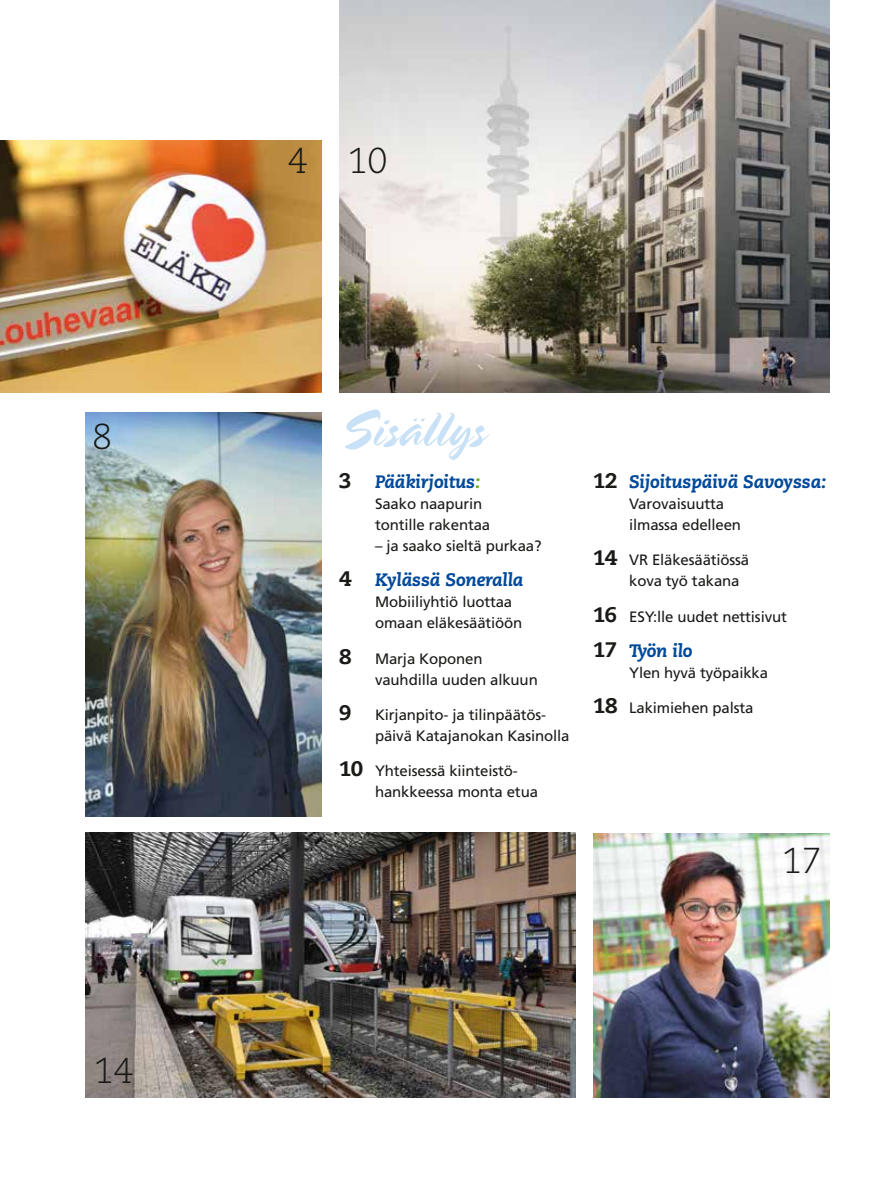
<style>
.page{position:relative;width:893px;height:1191px;background:#fff}
.page>*{position:absolute;margin:0;border:0;box-sizing:border-box;transform-origin:0 0}
.t1{font:54px "Spring LP Std";letter-spacing:.01em;color:#c8e1f6}
.t2{font:300 36px "Caecilia LT Std";color:#1a1a18}
.t3{font:italic 800 18px "Caecilia LT Std";letter-spacing:-.01em;color:#00499a}
.t4{font:15px/21px "Frutiger LT Std";letter-spacing:-.01em;color:#1a1a18}
.s1{font-style:normal;font-size:21px;color:#1a1a18}
.s2{color:#6dab25}
.s3{font-family:"Caecilia LT Std";font-weight:800;font-size:21px}
</style>
<div class="page">
<img style="left:593px;top:833px;width:236px;height:264px">
<img style="left:0;top:140px;width:321px;height:252px">
<img style="left:85px;top:832px;width:490px;height:265px">
<img style="left:85px;top:412px;width:236px;height:404px">
<img style="left:339px;top:0;width:490px;height:392px">
<h2 class="t2" style="left:92px;top:416px;width:22px">8</h2>
<h2 class="t2" style="left:94px;top:1049px;width:42px">14</h2>
<h2 class="t2" style="left:288px;top:141px;width:22px">4</h2>
<h2 class="t2" style="left:348px;top:141px;width:42px">10</h2>
<h1 class="t1" style="left:339px;top:397px;width:148px">Sisällys</h1>
<p class="t3" style="left:339px;top:471px;width:143px"><span class="s1">3</span> Pääkirjoitus<span class="s2">:</span></p>
<p class="t4" style="left:375px;top:493px;width:117px">Saako naapurin tontille rakentaa</p>
<p class="t4" style="left:375px;top:535px;width:168px">– ja saako sieltä purkaa?</p>
<p class="t3" style="left:339px;top:569px;width:186px"><span class="s1">4</span> Kylässä Soneralla</p>
<p class="t4" style="left:375px;top:592px;width:149px">Mobiiliyhtiö luottaa omaan eläkesäätiöön</p>
<p class="t4" style="left:375px;top:648px;width:164px;text-indent:-36px"><span class="s3">8</span> Marja Koponen vauhdilla uuden alkuun</p>
<p class="t4" style="left:375px;top:704px;width:196px;text-indent:-36px"><span class="s3">9</span> Kirjanpito- ja tilinpäätös&shy;päivä Katajanokan Kasinolla</p>
<p class="t4" style="left:375px;top:760px;width:164px;text-indent:-36px"><span class="s3">10</span> Yhteisessä kiinteistö&shy;hankkeessa monta etua</p>
<p class="t3" style="left:593px;top:471px;width:235px"><span class="s1">12</span> Sijoituspäivä Savoyssa:</p>
<p class="t4" style="left:629px;top:493px;width:113px">Varovaisuutta ilmassa edelleen</p>
<p class="t4" style="left:629px;top:550px;width:122px;text-indent:-36px"><span class="s3">14</span> VR Eläkesäätiössä kova työ takana</p>
<p class="t4" style="left:593px;top:606px;width:195px"><span class="s3">16</span> ESY:lle uudet nettisivut</p>
<p class="t3" style="left:593px;top:640px;width:101px"><span class="s1">17</span> Työn ilo</p>
<p class="t4" style="left:629px;top:662px;width:141px">Ylen hyvä työpaikka</p>
<p class="t4" style="left:593px;top:697px;width:162px"><span class="s3">18</span> Lakimiehen palsta</p>
<h2 class="t2" style="left:782px;top:840px;width:42px">17</h2>
</div>
